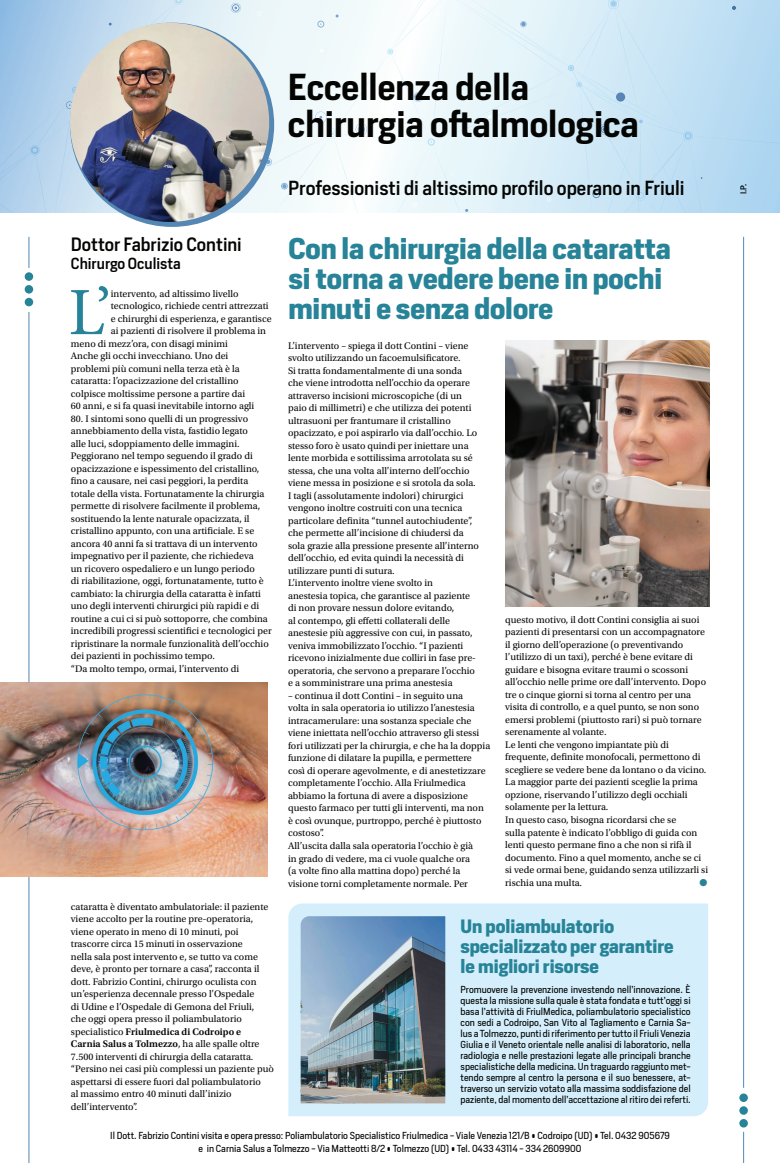
<style>
.page{position:relative;width:780px;height:1163px;background:#fff}
.page>*{position:absolute;margin:0;border:0;box-sizing:border-box;transform-origin:0 0}
.t1{font:67.7px "Minion Pro";color:#278397}
.t2{font:600 35px/37px "Heron Sans";color:#040503}
.t3{font:700 28px/30px "Heron Sans";color:#278397}
.t4{font:500 19px "Heron Sans";color:#040503}
.t5{font:700 18px/20px "Heron Sans";color:#278397}
.t6{font:500 18px "Heron Sans";color:#040503}
.t7{font:500 15px "Heron Sans";color:#040503}
.t8{font:10px/12.5px "Utopia Std";color:#040503}
.t9{font:10px "Zapf Dingbats ITC";color:#278397}
.t10{font:9.5px/11px "Heron Sans";color:#040503;text-align:justify}
.t11{font:500 8px "Heron Sans";color:#040503}
.s1{font-weight:600}
</style>
<div class="page">
<svg style="left:620px;top:0;width:160px;height:213px"></svg>
<svg style="left:0;top:0;width:620px;height:213px"></svg>
<svg style="left:72px;top:0;width:547px;height:93px"></svg>
<svg style="left:731px;top:6px;width:5px;height:4px"></svg>
<svg style="left:592px;top:190px;width:8px;height:8px"></svg>
<svg style="left:317px;top:21px;width:7px;height:7px"></svg>
<svg style="left:413px;top:92px;width:10px;height:10px"></svg>
<svg style="left:599px;top:124px;width:10px;height:11px"></svg>
<svg style="left:520px;top:21px;width:6px;height:6px"></svg>
<svg style="left:355px;top:124px;width:12px;height:11px"></svg>
<svg style="left:415px;top:126px;width:6px;height:7px"></svg>
<svg style="left:66px;top:101px;width:6px;height:8px"></svg>
<svg style="left:616px;top:92px;width:9px;height:10px"></svg>
<svg style="left:231px;top:3px;width:10px;height:10px"></svg>
<svg style="left:315px;top:112px;width:11px;height:11px"></svg>
<svg style="left:281px;top:183px;width:7px;height:6px"></svg>
<svg style="left:266px;top:158px;width:6px;height:7px"></svg>
<hr style="left:743px;top:237px;width:1px;height:850px;background:#5487b3">
<hr style="left:28px;top:312px;width:1px;height:850px;background:#5487b3">
<hr style="left:28px;top:237px;width:1px;height:31px;background:#5487b3">
<hr style="left:743px;top:1131px;width:1px;height:31px;background:#5487b3">
<div style="left:25px;top:298px;width:8px;height:8px;background:#278397;border-radius:50%"></div>
<div style="left:739px;top:1093px;width:8px;height:8px;background:#278397;border-radius:50%"></div>
<div style="left:25px;top:285px;width:8px;height:8px;background:#278397;border-radius:50%"></div>
<div style="left:739px;top:1106px;width:8px;height:8px;background:#278397;border-radius:50%"></div>
<div style="left:25px;top:272px;width:8px;height:9px;background:#278397;border-radius:50%"></div>
<svg style="left:739px;top:1118px;width:8px;height:9px"></svg>
<div style="left:288px;top:903px;width:420px;height:212px;background:#d4effb"></div>
<img style="left:300px;top:916px;width:145px;height:187px">
<img style="left:506px;top:340px;width:203px;height:266px">
<svg style="left:70px;top:23px;width:204px;height:204px;fill:#5487b3"></svg>
<img style="left:70px;top:23px;width:199px;height:199px;border-radius:100px">
<img style="left:0;top:682px;width:267px;height:194px">
<h3 class="t6" style="left:71px;top:233px;width:172px">Dottor Fabrizio Contini</h3>
<h3 class="t7" style="left:71px;top:254px;width:111px">Chirurgo Oculista</h3>
<h1 class="t1" style="left:68px;top:267px;width:44px">L’</h1>
<p class="t8" style="left:111px;top:287px;width:129px">intervento, ad altissimo livello</p>
<p class="t8" style="left:111px;top:300px;width:159px">tecnologico, richiede centri attrezzati</p>
<p class="t8" style="left:111px;top:312px;width:162px">e chirurghi di esperienza, e garantisce</p>
<p class="t8" style="left:111px;top:325px;width:157px">ai pazienti di risolvere il problema in</p>
<p class="t8" style="left:71px;top:337px;width:158px">meno di mezz’ora, con disagi minimi</p>
<p class="t8" style="left:71px;top:350px;width:159px">Anche gli occhi invecchiano. Uno dei</p>
<p class="t8" style="left:71px;top:362px;width:170px">problemi più comuni nella terza età è la</p>
<p class="t8" style="left:71px;top:375px;width:169px">cataratta: l’opacizzazione del cristallino</p>
<p class="t8" style="left:71px;top:387px;width:176px">colpisce moltissime persone a partire dai</p>
<p class="t8" style="left:71px;top:400px;width:185px">60 anni, e si fa quasi inevitabile intorno agli</p>
<p class="t8" style="left:71px;top:412px;width:202px">80. I sintomi sono quelli di un progressivo annebbiamento della vista, fastidio legato<br>alle luci, sdoppiamento delle immagini.<br>Peggiorano nel tempo seguendo il grado di opacizzazione e ispessimento del cristallino, fino a causare, nei casi peggiori, la perdita totale della vista. Fortunatamente la chirurgia permette di risolvere facilmente il problema, sostituendo la lente naturale opacizzata, il cristallino appunto, con una artificiale. E se ancora 40 anni fa si trattava di un intervento impegnativo per il paziente, che richiedeva<br>un ricovero ospedaliero e un lungo periodo<br>di riabilitazione, oggi, fortunatamente, tutto è cambiato: la chirurgia della cataratta è infatti uno degli interventi chirurgici più rapidi e di routine a cui ci si può sottoporre, che combina incredibili progressi scientifici e tecnologici per ripristinare la normale funzionalità dell’occhio dei pazienti in pochissimo tempo.<br>“Da molto tempo, ormai, l’intervento di</p>
<h2 class="t2" style="left:288px;top:69px;width:352px">Eccellenza della chirurgia oftalmologica</h2>
<h3 class="t4" style="left:288px;top:176px;width:398px">Professionisti di altissimo profilo operano in Friuli</h3>
<p class="t11" style="left:738px;top:194px;width:12px;rotate:-90deg">I.P.</p>
<h3 class="t3" style="left:288px;top:234px;width:384px">Con la chirurgia della cataratta si torna a vedere bene in pochi minuti e senza dolore</h3>
<p class="t8" style="left:288px;top:339px;width:192px">L’intervento – spiega il dott Contini – viene svolto utilizzando un facoemulsificatore.<br>Si tratta fondamentalmente di una sonda che viene introdotta nell’occhio da operare attraverso incisioni microscopiche (di un paio di millimetri) e che utilizza dei potenti ultrasuoni per frantumare il cristallino opacizzato, e poi aspirarlo via dall’occhio. Lo stesso foro è usato quindi per iniettare una lente morbida e sottilissima arrotolata su sé stessa, che una volta all’interno dell’occhio viene messa in posizione e si srotola da sola.<br>I tagli (assolutamente indolori) chirurgici vengono inoltre costruiti con una tecnica particolare definita “tunnel autochiudente”, che permette all’incisione di chiudersi da sola grazie alla pressione presente all’interno dell’occhio, ed evita quindi la necessità di utilizzare punti di sutura.<br>L’intervento inoltre viene svolto in<br>anestesia topica, che garantisce al paziente di non provare nessun dolore evitando,<br>al contempo, gli effetti collaterali delle anestesie più aggressive con cui, in passato, veniva immobilizzato l’occhio. “I pazienti ricevono inizialmente due colliri in fase pre&shy;operatoria, che servono a preparare l’occhio e a somministrare una prima anestesia</p>
<p class="t8" style="left:288px;top:689px;width:204px">– continua il dott Contini – in seguito una<br>volta in sala operatoria io utilizzo l’anestesia intracamerulare: una sostanza speciale che viene iniettata nell’occhio attraverso gli stessi fori utilizzati per la chirurgia, e che ha la doppia funzione di dilatare la pupilla, e permettere così di operare agevolmente, e di anestetizzare completamente l’occhio. Alla Friulmedica abbiamo la fortuna di avere a disposizione questo farmaco per tutti gli interventi, ma non è così ovunque, purtroppo, perché è piuttosto costoso”.<br>All’uscita dalla sala operatoria l’occhio è già<br>in grado di vedere, ma ci vuole qualche ora<br>(a volte fino alla mattina dopo) perché la visione torni completamente normale. Per</p>
<p class="t8" style="left:505px;top:613px;width:204px">questo motivo, il dott Contini consiglia ai suoi pazienti di presentarsi con un accompagnatore il giorno dell’operazione (o preventivando l’utilizzo di un taxi), perché è bene evitare di guidare e bisogna evitare traumi o scossoni all’occhio nelle prime ore dall’intervento. Dopo tre o cinque giorni si torna al centro per una visita di controllo, e a quel punto, se non sono emersi problemi (piuttosto rari) si può tornare serenamente al volante.<br>Le lenti che vengono impiantate più di frequente, definite monofocali, permettono di scegliere se vedere bene da lontano o da vicino.<br>La maggior parte dei pazienti sceglie la prima opzione, riservando l’utilizzo degli occhiali solamente per la lettura.<br>In questo caso, bisogna ricordarsi che se<br>sulla patente è indicato l’obbligo di guida con lenti questo permane fino a che non si rifà il documento. Fino a quel momento, anche se ci si vede ormai bene, guidando senza utilizzarli si rischia una multa.</p>
<p class="t9" style="left:699px;top:877px;width:9px">●</p>
<p class="t8" style="left:71px;top:900px;width:204px">cataratta è diventato ambulatoriale: il paziente viene accolto per la routine pre-operatoria, viene operato in meno di 10 minuti, poi trascorre circa 15 minuti in osservazione<br>nella sala post intervento e, se tutto va come deve, è pronto per tornare a casa”, racconta il dott. Fabrizio Contini, chirurgo oculista con un’esperienza decennale presso l’Ospedale<br>di Udine e l’Ospedale di Gemona del Friuli,<br>che oggi opera presso il poliambulatorio specialistico <span class="s1">Friulmedica di Codroipo e<br>Carnia Salus a Tolmezzo</span>, ha alle spalle oltre 7.500 interventi di chirurgia della cataratta. “Persino nei casi più complessi un paziente può aspettarsi di essere fuori dal poliambulatorio<br>al massimo entro 40 minuti dall’inizio dell’intervento”.</p>
<h3 class="t5" style="left:460px;top:915px;width:214px">Un poliambulatorio specializzato per garantire le migliori risorse</h3>
<p class="t10" style="left:460px;top:984px;width:232px">Promuovere la prevenzione investendo nell’innovazione. È questa la missione sulla quale è stata fondata e tutt’oggi si basa l’attività di FriulMedica, poliambulatorio specialistico con sedi a Codroipo, San Vito al Tagliamento e Carnia Sa&shy;lus a Tolmezzo, punti di riferimento per tutto il Friuli Venezia Giulia e il Veneto orientale nelle analisi di laboratorio, nella radiologia e nelle prestazioni legate alle principali branche specialistiche della medicina. Un traguardo raggiunto met&shy;tendo sempre al centro la persona e il suo benessere, at&shy;traverso un servizio votato alla massima soddisfazione del paziente, dal momento dell’accettazione al ritiro dei referti.</p>
<p class="t10" style="left:110px;top:1129px;width:561px;line-height:13px;text-align:center">Il Dott. Fabrizio Contini visita e opera presso: Poliambulatorio Specialistico Friulmedica - Viale Venezia 121/B • Codroipo (UD) • Tel. 0432 905679 e in Carnia Salus a Tolmezzo - Via Matteotti 8/2 • Tolmezzo (UD) • Tel. 0433 43114 - 334 2609900</p>
</div>
